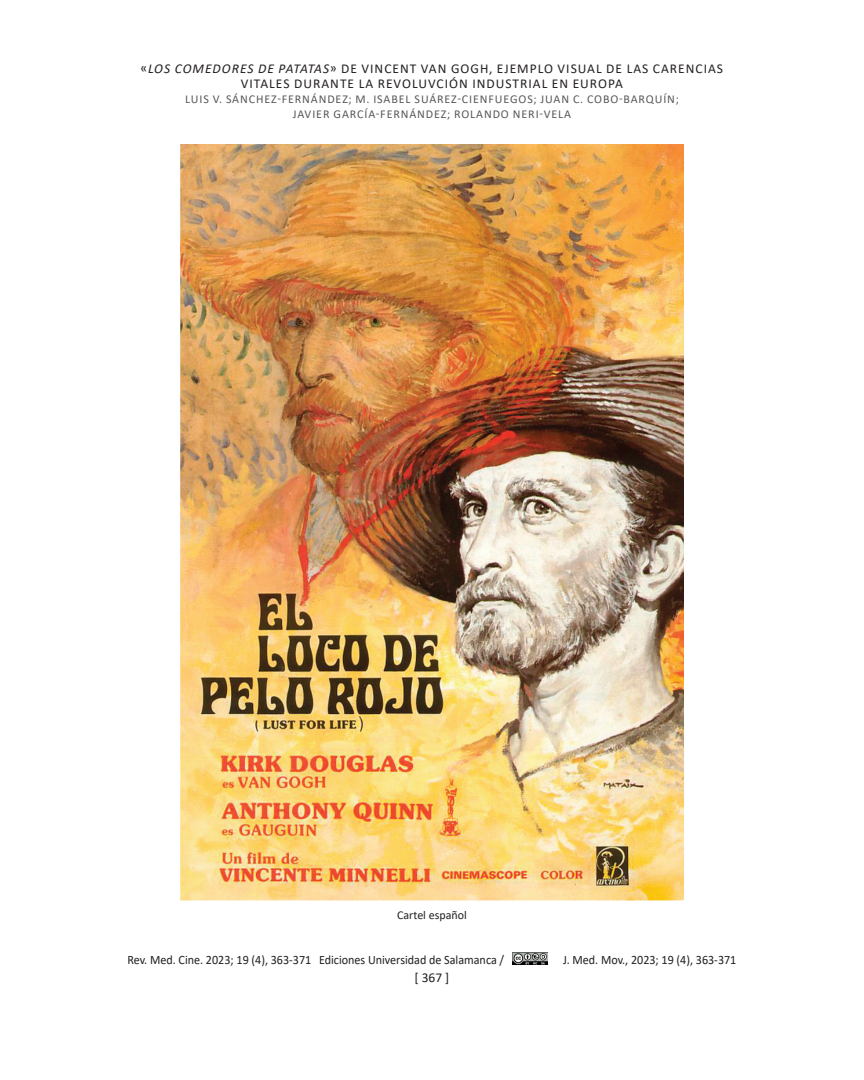
<style>
.page{position:relative;width:864px;height:1080px;background:#fff}
.page>*{position:absolute;margin:0;border:0;box-sizing:border-box;transform-origin:0 0}
.t1{font:13.5px/15px "Calibri";letter-spacing:.075em;color:#231f20;text-align:center}
.t2{font:12.75px "Calibri";color:#231f20;scale:.95 1}
.t3{font:12px/15px "Calibri";letter-spacing:.075em;color:#57585a;text-align:center}
.FigureCaption{font:12px "Calibri";color:#231f20}
.s1{font-style:italic}
</style>
<div class="page">
<img style="left:513px;top:952px;width:34px;height:12px">
<img style="left:180px;top:145px;width:504px;height:756px">
<p class="t1" style="left:140px;top:61px;width:584px">«<span class="s1">LOS COMEDORES DE PATATAS</span>» DE VINCENT VAN GOGH, EJEMPLO VISUAL DE LAS CARENCIAS<br>VITALES DURANTE LA REVOLUVCIÓN INDUSTRIAL EN EUROPA</p>
<p class="t3" style="left:185px;top:91px;width:495px">LUIS V. SÁNCHEZ-FERNÁNDEZ; M. ISABEL SUÁREZ-CIENFUEGOS; JUAN C. COBO-BARQUÍN;<br>JAVIER GARCÍA-FERNÁNDEZ; ROLANDO NERI-VELA</p>
<p class="FigureCaption" style="left:397px;top:907px;width:71px">Cartel español</p>
<p class="t2" style="left:127px;top:951px;width:398px">Rev. Med. Cine. 2023; 19 (4), 363-371 Ediciones Universidad de Salamanca /</p>
<p class="t2" style="left:563px;top:951px;width:184px">J. Med. Mov., 2023; 19 (4), 363-371</p>
<p class="t1" style="left:414px;top:970px;width:36px">[ 367 ]</p>
</div>
